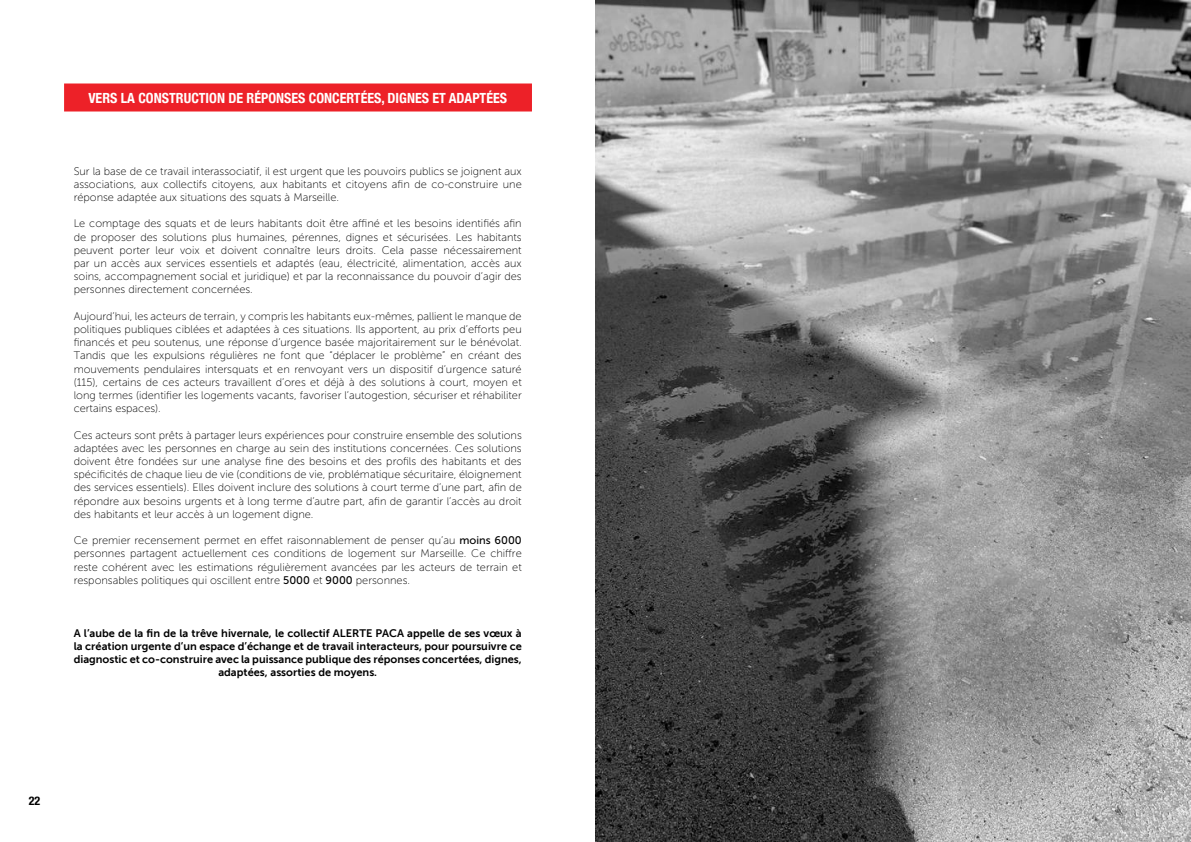
<style>
.page{position:relative;width:1191px;height:842px;background:#fff}
.page>*{position:absolute;margin:0;border:0;box-sizing:border-box;transform-origin:0 0}
.t1{font:700 condensed 14px "Helvetica Neue";color:#fff}
.t2{font:700 condensed 12px "Helvetica Neue";color:#000}
.t3{font:11px/13.2px "Museo Sans 100";color:#000;text-align:justify}
.t4{font:11px/13.2px "Museo Sans 700";color:#000;text-align:center}
.s1{font-family:"Museo Sans 500"}
</style>
<div class="page">
<div style="left:64px;top:84px;width:468px;height:27px;background:#ed2128"></div>
<img style="left:595px;top:0;width:596px;height:842px">
<p class="t1" style="left:88px;top:86px;width:420px">VERS LA CONSTRUCTION DE RÉPONSES CONCERTÉES, DIGNES ET ADAPTÉES</p>
<p class="t3" style="left:74px;top:164px;width:449px">Sur la base de ce travail interassociatif, il est urgent que les pouvoirs publics se joignent aux associations, aux collectifs citoyens, aux habitants et citoyens afin de co-construire une réponse adaptée aux situations des squats à Marseille.</p>
<p class="t3" style="left:74px;top:217px;width:449px">Le comptage des squats et de leurs habitants doit être affiné et les besoins identifiés afin de proposer des solutions plus humaines, pérennes, dignes et sécurisées. Les habitants peuvent porter leur voix et doivent connaître leurs droits. Cela passe nécessairement par un accès aux services essentiels et adaptés (eau, électricité, alimentation, accès aux soins, accompagnement social et juridique) et par la reconnaissance du pouvoir d’agir des personnes directement concernées.</p>
<p class="t3" style="left:74px;top:309px;width:449px">Aujourd’hui, les acteurs de terrain, y compris les habitants eux-mêmes, pallient le manque de politiques publiques ciblées et adaptées à ces situations. Ils apportent, au prix d’efforts peu financés et peu soutenus, une réponse d’urgence basée majoritairement sur le bénévolat.<br>Tandis que les expulsions régulières ne font que “déplacer le problème” en créant des mouvements pendulaires intersquats et en renvoyant vers un dispositif d’urgence saturé (115), certains de ces acteurs travaillent d’ores et déjà à des solutions à court, moyen et long termes (identifier les logements vacants, favoriser l’autogestion, sécuriser et réhabiliter certains espaces).</p>
<p class="t3" style="left:74px;top:428px;width:449px">Ces acteurs sont prêts à partager leurs expériences pour construire ensemble des solutions adaptées avec les personnes en charge au sein des institutions concernées. Ces solutions doivent être fondées sur une analyse fine des besoins et des profils des habitants et des spécificités de chaque lieu de vie (conditions de vie, problématique sécuritaire, éloignement des services essentiels). Elles doivent inclure des solutions à court terme d’une part, afin de répondre aux besoins urgents et à long terme d’autre part, afin de garantir l’accès au droit des habitants et leur accès à un logement digne.</p>
<p class="t3" style="left:74px;top:534px;width:449px">Ce premier recensement permet en effet raisonnablement de penser qu’au <span class="s1">moins 6000 </span>personnes partagent actuellement ces conditions de logement sur Marseille. Ce chiffre reste cohérent avec les estimations régulièrement avancées par les acteurs de terrain et responsables politiques qui oscillent entre <span class="s1">5000</span> et <span class="s1">9000</span> personnes.</p>
<p class="t4" style="left:74px;top:626px;width:449px">A l’aube de la fin de la trêve hivernale, le collectif ALERTE PACA appelle de ses vœux à la création urgente d’un espace d’échange et de travail interacteurs, pour poursuivre ce diagnostic et co-construire avec la puissance publique des réponses concertées, dignes, adaptées, assorties de moyens.</p>
<p class="t2" style="left:29px;top:791px;width:13px">22</p>
</div>
